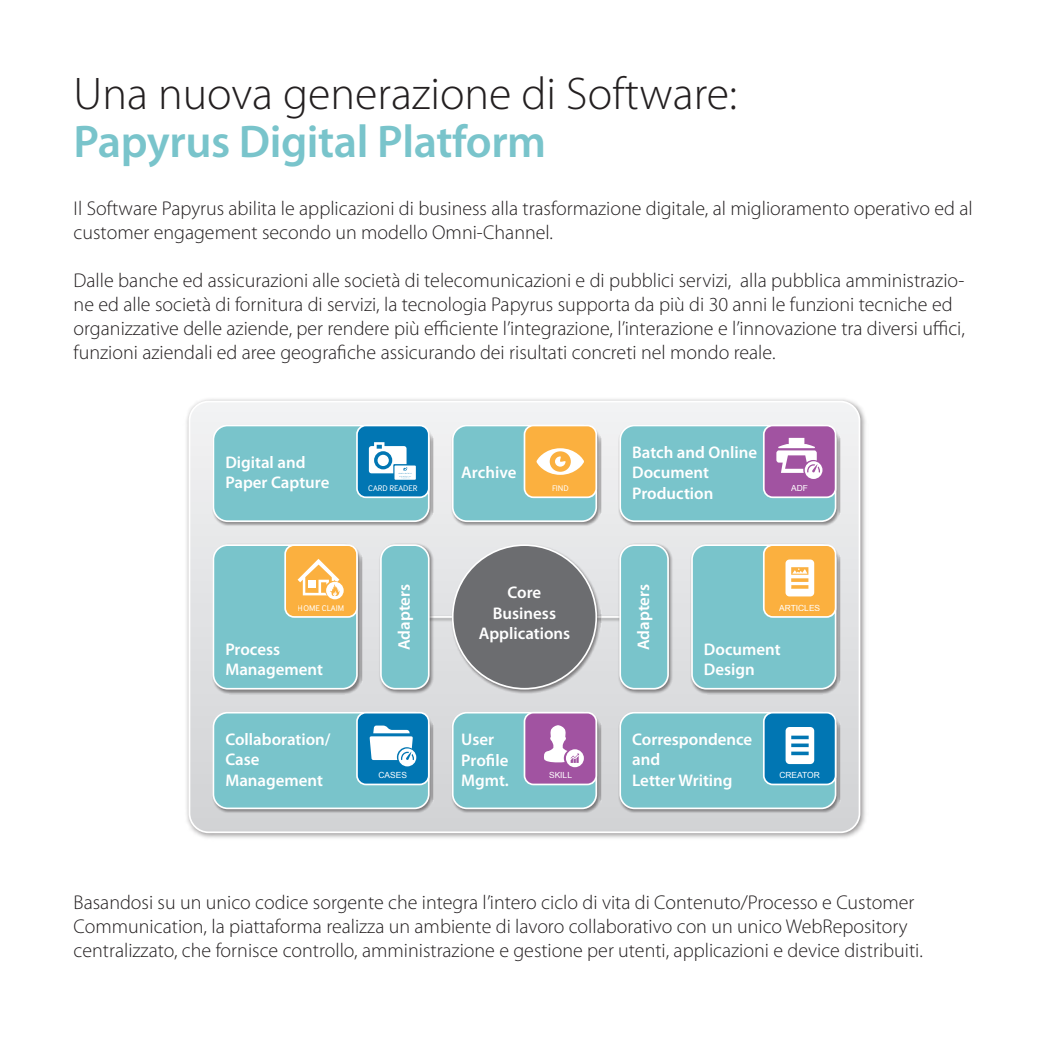
<style>
.page{position:relative;width:1049px;height:1049px;background:#fff}
.page>*{position:absolute;margin:0;border:0;box-sizing:border-box;transform-origin:0 0}
.t1{font:300 46px "Myriad Pro";color:#231f20}
.t2{font:600 46px "Myriad Pro";letter-spacing:-.01em;color:#79c4cb}
.t3{font:300 20px/24px "Myriad Pro";color:#231f20}
.t4{font:600 16.8px/20.2px "Myriad Pro";color:#fff}
.t5{font:8.6px "Inter Face";color:#fff}
.t6{font:8.4px "Arial";color:#fff}
.t7{font:8.4px "Inter Face";color:#fff}
</style>
<div class="page">
<img style="left:186px;top:399px;width:680px;height:439px">
<svg style="left:189px;top:402px;width:670px;height:430px"></svg>
<div style="left:189px;top:401px;width:671px;height:432px;border:2px solid #fff;border-radius:19px"></div>
<img style="left:434px;top:615px;width:184px;height:7px">
<hr style="left:407px;top:616px;width:237px;height:2px;background:#fff">
<img style="left:450px;top:542px;width:152px;height:152px">
<div style="left:453px;top:545px;width:143px;height:144px;background:#6c6d70;border-radius:50%"></div>
<img style="left:450px;top:423px;width:151px;height:103px">
<div style="left:453px;top:425px;width:143px;height:96px;background:#79c4cb;border-radius:14px"></div>
<div style="left:452px;top:425px;width:145px;height:97px;border:2px solid #fff;border-radius:14px"></div>
<img style="left:211px;top:543px;width:151px;height:151px">
<div style="left:213px;top:545px;width:144px;height:144px;background:#79c4cb;border-radius:14px"></div>
<div style="left:213px;top:544px;width:145px;height:145px;border:2px solid #fff;border-radius:14px"></div>
<img style="left:690px;top:543px;width:151px;height:151px">
<div style="left:692px;top:545px;width:143px;height:144px;background:#79c4cb;border-radius:14px"></div>
<div style="left:691px;top:544px;width:145px;height:145px;border:2px solid #fff;border-radius:14px"></div>
<img style="left:450px;top:710px;width:151px;height:104px">
<div style="left:453px;top:713px;width:143px;height:95px;background:#79c4cb;border-radius:14px"></div>
<div style="left:452px;top:712px;width:145px;height:97px;border:2px solid #fff;border-radius:14px"></div>
<img style="left:379px;top:543px;width:55px;height:151px">
<div style="left:381px;top:545px;width:48px;height:144px;background:#79c4cb;border-radius:14px"></div>
<div style="left:380px;top:544px;width:50px;height:145px;border:2px solid #fff;border-radius:14px"></div>
<img style="left:618px;top:543px;width:55px;height:151px">
<div style="left:620px;top:545px;width:48px;height:144px;background:#79c4cb;border-radius:14px"></div>
<div style="left:619px;top:544px;width:50px;height:145px;border:2px solid #fff;border-radius:14px"></div>
<img style="left:211px;top:423px;width:223px;height:103px">
<div style="left:213px;top:425px;width:216px;height:96px;background:#79c4cb;border-radius:14px"></div>
<div style="left:213px;top:425px;width:217px;height:97px;border:2px solid #fff;border-radius:14px"></div>
<img style="left:211px;top:710px;width:223px;height:104px">
<div style="left:213px;top:713px;width:216px;height:95px;background:#79c4cb;border-radius:14px"></div>
<div style="left:213px;top:712px;width:217px;height:97px;border:2px solid #fff;border-radius:14px"></div>
<img style="left:618px;top:710px;width:223px;height:104px">
<div style="left:620px;top:713px;width:215px;height:95px;background:#79c4cb;border-radius:14px"></div>
<div style="left:619px;top:712px;width:217px;height:97px;border:2px solid #fff;border-radius:14px"></div>
<img style="left:618px;top:423px;width:223px;height:103px">
<div style="left:620px;top:425px;width:215px;height:96px;background:#79c4cb;border-radius:14px"></div>
<div style="left:619px;top:425px;width:217px;height:97px;border:2px solid #fff;border-radius:14px"></div>
<div style="left:764px;top:425px;width:71px;height:72px;background:#a153a1;border-radius:9px"></div>
<div style="left:763px;top:425px;width:73px;height:73px;border:2px solid #fff;border-radius:9px"></div>
<svg style="left:776px;top:438px;width:46px;height:41px"></svg>
<div style="left:764px;top:545px;width:71px;height:72px;background:#fbb03f;border-radius:9px"></div>
<div style="left:763px;top:544px;width:73px;height:74px;border:2px solid #fff;border-radius:9px"></div>
<svg style="left:785px;top:559px;width:29px;height:37px"></svg>
<div style="left:357px;top:713px;width:72px;height:71px;background:#0176b3;border-radius:9px"></div>
<div style="left:356px;top:712px;width:74px;height:73px;border:2px solid #fff;border-radius:9px"></div>
<svg style="left:370px;top:725px;width:46px;height:41px"></svg>
<div style="left:764px;top:713px;width:71px;height:71px;background:#0176b3;border-radius:9px"></div>
<div style="left:763px;top:712px;width:73px;height:73px;border:2px solid #fff;border-radius:9px"></div>
<svg style="left:785px;top:727px;width:29px;height:37px"></svg>
<div style="left:524px;top:425px;width:72px;height:72px;background:#fbb03f;border-radius:9px"></div>
<div style="left:524px;top:425px;width:73px;height:73px;border:2px solid #fff;border-radius:9px"></div>
<svg style="left:536px;top:448px;width:48px;height:27px"></svg>
<div style="left:285px;top:545px;width:72px;height:72px;background:#fbb03f;border-radius:9px"></div>
<div style="left:284px;top:544px;width:74px;height:74px;border:2px solid #fff;border-radius:9px"></div>
<svg style="left:298px;top:559px;width:46px;height:40px"></svg>
<div style="left:524px;top:713px;width:72px;height:71px;background:#a153a1;border-radius:9px"></div>
<div style="left:524px;top:712px;width:73px;height:73px;border:2px solid #fff;border-radius:9px"></div>
<svg style="left:544px;top:725px;width:40px;height:42px"></svg>
<div style="left:356px;top:425px;width:74px;height:73px;border:2px solid #fff;border-radius:9px"></div>
<svg style="left:357px;top:425px;width:72px;height:72px;background:#449ac6"></svg>
<h1 class="t1" style="left:74px;top:68px;width:665px">Una nuova generazione di Software:</h1>
<h1 class="t2" style="left:74px;top:116px;width:474px">Papyrus Digital Platform</h1>
<p class="t3" style="left:74px;top:197px;width:900px">Il Software Papyrus abilita le applicazioni di business alla trasformazione digitale, al miglioramento operativo ed al customer engagement secondo un modello Omni-Channel.</p>
<p class="t3" style="left:74px;top:269px;width:893px">Dalle banche ed assicurazioni alle società di telecomunicazioni e di pubblici servizi, alla pubblica amministrazio&shy;ne ed alle società di fornitura di servizi, la tecnologia Papyrus supporta da più di 30 anni le funzioni tecniche ed organizzative delle aziende, per rendere più efficiente l’integrazione, l’interazione e l’innovazione tra diversi uffici, funzioni aziendali ed aree geografiche assicurando dei risultati concreti nel mondo reale.</p>
<p class="t4" style="left:225px;top:453px;width:106px">Digital and<br>Paper Capture</p>
<p class="t4" style="left:632px;top:443px;width:126px">Batch and Online<br>Document<br>Production</p>
<p class="t4" style="left:461px;top:463px;width:57px">Archive</p>
<p class="t7" style="left:552px;top:483px;width:18px">FIND</p>
<p class="t7" style="left:368px;top:484px;width:51px">CARD READER</p>
<p class="t6" style="left:791px;top:483px;width:18px">ADF</p>
<p class="t4" style="left:394px;top:650px;width:68px;rotate:-90deg">Adapters</p>
<p class="t4" style="left:634px;top:650px;width:68px;rotate:-90deg">Adapters</p>
<p class="t4" style="left:479px;top:583px;width:93px;text-align:center">Core<br>Business<br>Applications</p>
<p class="t6" style="left:779px;top:602px;width:43px">ARTICLES</p>
<p class="t5" style="left:298px;top:603px;width:48px">HOME CLAIM</p>
<p class="t4" style="left:225px;top:639px;width:99px">Process<br>Management</p>
<p class="t4" style="left:704px;top:639px;width:78px">Document<br>Design</p>
<p class="t4" style="left:632px;top:730px;width:122px">Correspondence and<br>Letter Writing</p>
<p class="t4" style="left:225px;top:730px;width:107px">Collaboration/<br>Case<br>Management</p>
<p class="t4" style="left:461px;top:730px;width:49px">User<br>Profile<br>Mgmt.</p>
<p class="t6" style="left:379px;top:769px;width:30px">CASES</p>
<p class="t6" style="left:779px;top:769px;width:42px">CREATOR</p>
<p class="t6" style="left:549px;top:769px;width:24px">SKILL</p>
<p class="t3" style="left:74px;top:890px;width:851px">Basandosi su un unico codice sorgente che integra l’intero ciclo di vita di Contenuto/Processo e Customer<br>Communication, la piattaforma realizza un ambiente di lavoro collaborativo con un unico WebRepository centralizzato, che fornisce controllo, amministrazione e gestione per utenti, applicazioni e device distribuiti.</p>
</div>
